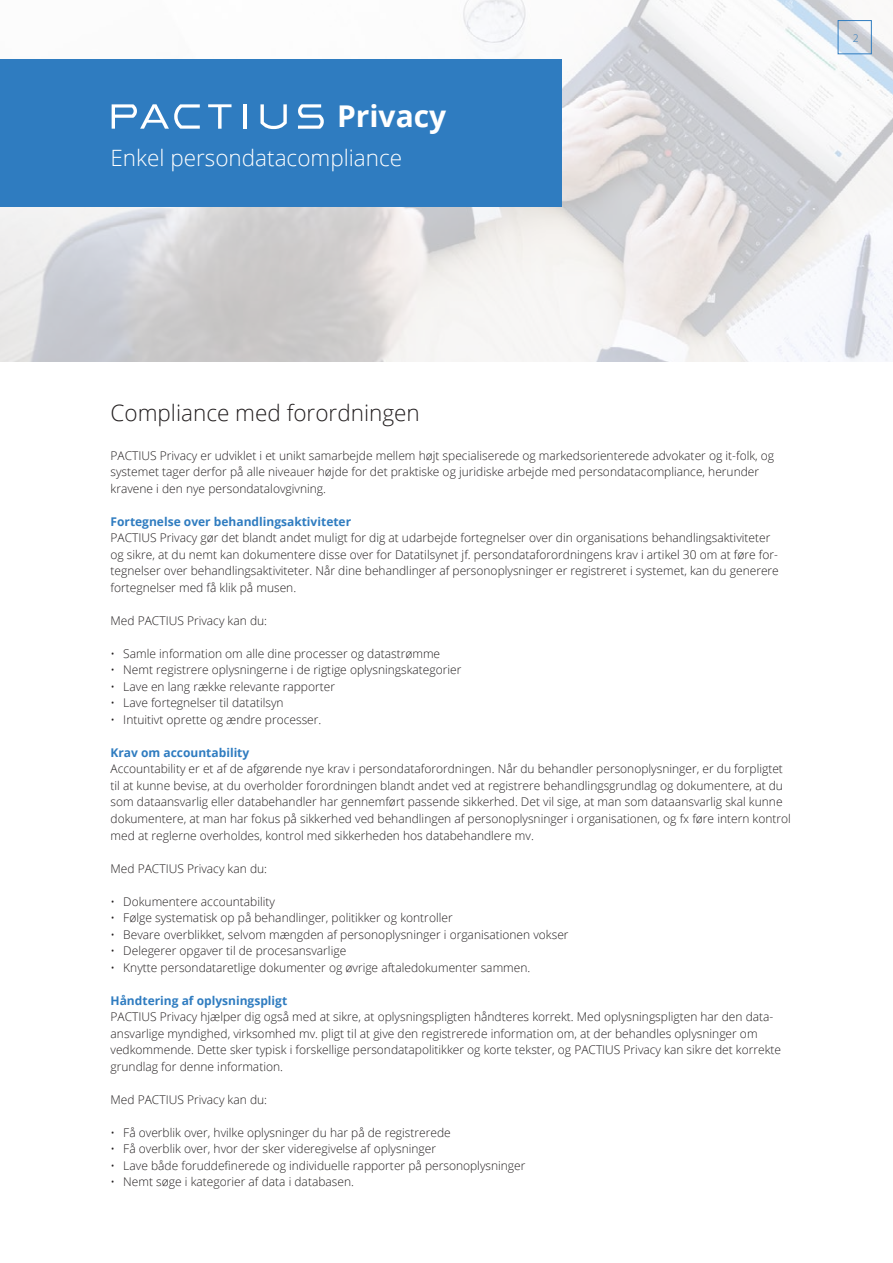
<style>
.page{position:relative;width:893px;height:1263px;background:#fff}
.page>*{position:absolute;margin:0;border:0;box-sizing:border-box;transform-origin:0 0}
.t1{font:700 30px "Open Sans";color:#fff}
.t2{font:300 22.5px "Open Sans";color:#fff}
.t3{font:300 22.5px "Open Sans";color:#231f20}
.Brødtekst{font:300 12px/16.5px "Open Sans";color:#231f20}
.Bullits{font:300 12px "Open Sans";color:#231f20}
.Mellemrubrik_NY{font:700 12px "Open Sans";color:#2f7cc0}
.t4{font:300 10.5px "Open Sans";color:#2f7cc0}
</style>
<div class="page">
<img style="left:0;top:0;width:893px;height:361px">
<div style="left:0;top:60px;width:561px;height:147px;background:#2f7cc0"></div>
<svg style="left:208px;top:104px;width:23px;height:25px"></svg>
<hr style="left:244px;top:104px;width:3px;height:25px;background:#fff">
<svg style="left:112px;top:104px;width:88px;height:25px"></svg>
<svg style="left:260px;top:104px;width:27px;height:25px"></svg>
<svg style="left:298px;top:104px;width:26px;height:25px"></svg>
<div style="left:838px;top:20px;width:34px;height:34px;border:1px solid #2f7cc0"></div>
<h1 class="t1" style="left:337px;top:95px;width:111px">Privacy</h1>
<h2 class="t2" style="left:111px;top:142px;width:293px">Enkel persondatacompliance</h2>
<p class="t4" style="left:853px;top:31px;width:7px">2</p>
<p class="t3" style="left:111px;top:398px;width:311px">Compliance med forordningen</p>
<p class="Brødtekst" style="left:111px;top:447px;width:665px">PACTIUS Privacy er udviklet i et unikt samarbejde mellem højt specialiserede og markedsorienterede advokater og it-folk, og systemet tager derfor på alle niveauer højde for det praktiske og juridiske arbejde med persondatacompliance, herunder kravene i den nye persondatalovgivning.</p>
<p class="Mellemrubrik_NY" style="left:111px;top:513px;width:242px">Fortegnelse over behandlingsaktiviteter</p>
<p class="Brødtekst" style="left:111px;top:529px;width:670px">PACTIUS Privacy gør det blandt andet muligt for dig at udarbejde fortegnelser over din organisations behandlingsaktiviteter og sikre, at du nemt kan dokumentere disse over for Datatilsynet jf. persondataforordningens krav i artikel 30 om at føre for&shy;tegnelser over behandlingsaktiviteter. Når dine behandlinger af personoplysninger er registreret i systemet, kan du generere fortegnelser med få klik på musen.</p>
<p class="Bullits" style="left:111px;top:612px;width:158px">Med PACTIUS Privacy kan du:</p>
<p class="Bullits" style="left:111px;top:645px;width:331px">• Samle information om alle dine processer og datastrømme</p>
<p class="Bullits" style="left:111px;top:662px;width:352px">• Nemt registrere oplysningerne i de rigtige oplysningskategorier</p>
<p class="Bullits" style="left:111px;top:678px;width:226px">• Lave en lang række relevante rapporter</p>
<p class="Bullits" style="left:111px;top:695px;width:175px">• Lave fortegnelser til datatilsyn</p>
<p class="Bullits" style="left:111px;top:711px;width:212px">• Intuitivt oprette og ændre processer.</p>
<p class="Mellemrubrik_NY" style="left:111px;top:744px;width:140px">Krav om accountability</p>
<p class="Brødtekst" style="left:111px;top:760px;width:682px">Accountability er et af de afgørende nye krav i persondataforordningen. Når du behandler personoplysninger, er du forpligtet til at kunne bevise, at du overholder forordningen blandt andet ved at registrere behandlingsgrundlag og dokumentere, at du som dataansvarlig eller databehandler har gennemført passende sikkerhed. Det vil sige, at man som dataansvarlig skal kunne dokumentere, at man har fokus på sikkerhed ved behandlingen af personoplysninger i organisationen, og fx føre intern kontrol med at reglerne overholdes, kontrol med sikkerheden hos databehandlere mv.</p>
<p class="Bullits" style="left:111px;top:860px;width:158px">Med PACTIUS Privacy kan du:</p>
<p class="Bullits" style="left:111px;top:893px;width:166px">• Dokumentere accountability</p>
<p class="Bullits" style="left:111px;top:909px;width:344px">• Følge systematisk op på behandlinger, politikker og kontroller</p>
<p class="Bullits" style="left:111px;top:926px;width:459px">• Bevare overblikket, selvom mængden af personoplysninger i organisationen vokser</p>
<p class="Bullits" style="left:111px;top:942px;width:237px">• Delegerer opgaver til de procesansvarlige</p>
<p class="Bullits" style="left:111px;top:959px;width:421px">• Knytte persondataretlige dokumenter og øvrige aftaledokumenter sammen.</p>
<p class="Mellemrubrik_NY" style="left:111px;top:992px;width:178px">Håndtering af oplysningspligt</p>
<p class="Brødtekst" style="left:111px;top:1008px;width:672px">PACTIUS Privacy hjælper dig også med at sikre, at oplysningspligten håndteres korrekt. Med oplysningspligten har den data&shy;ansvarlige myndighed, virksomhed mv. pligt til at give den registrerede information om, at der behandles oplysninger om vedkommende. Dette sker typisk i forskellige persondatapolitikker og korte tekster, og PACTIUS Privacy kan sikre det korrekte grundlag for denne information.</p>
<p class="Bullits" style="left:111px;top:1091px;width:158px">Med PACTIUS Privacy kan du:</p>
<p class="Bullits" style="left:111px;top:1124px;width:342px">• Få overblik over, hvilke oplysninger du har på de registrerede</p>
<p class="Bullits" style="left:111px;top:1140px;width:327px">• Få overblik over, hvor der sker videregivelse af oplysninger</p>
<p class="Bullits" style="left:111px;top:1157px;width:416px">• Lave både foruddefinerede og individuelle rapporter på personoplysninger</p>
<p class="Bullits" style="left:111px;top:1173px;width:245px">• Nemt søge i kategorier af data i databasen.</p>
</div>
